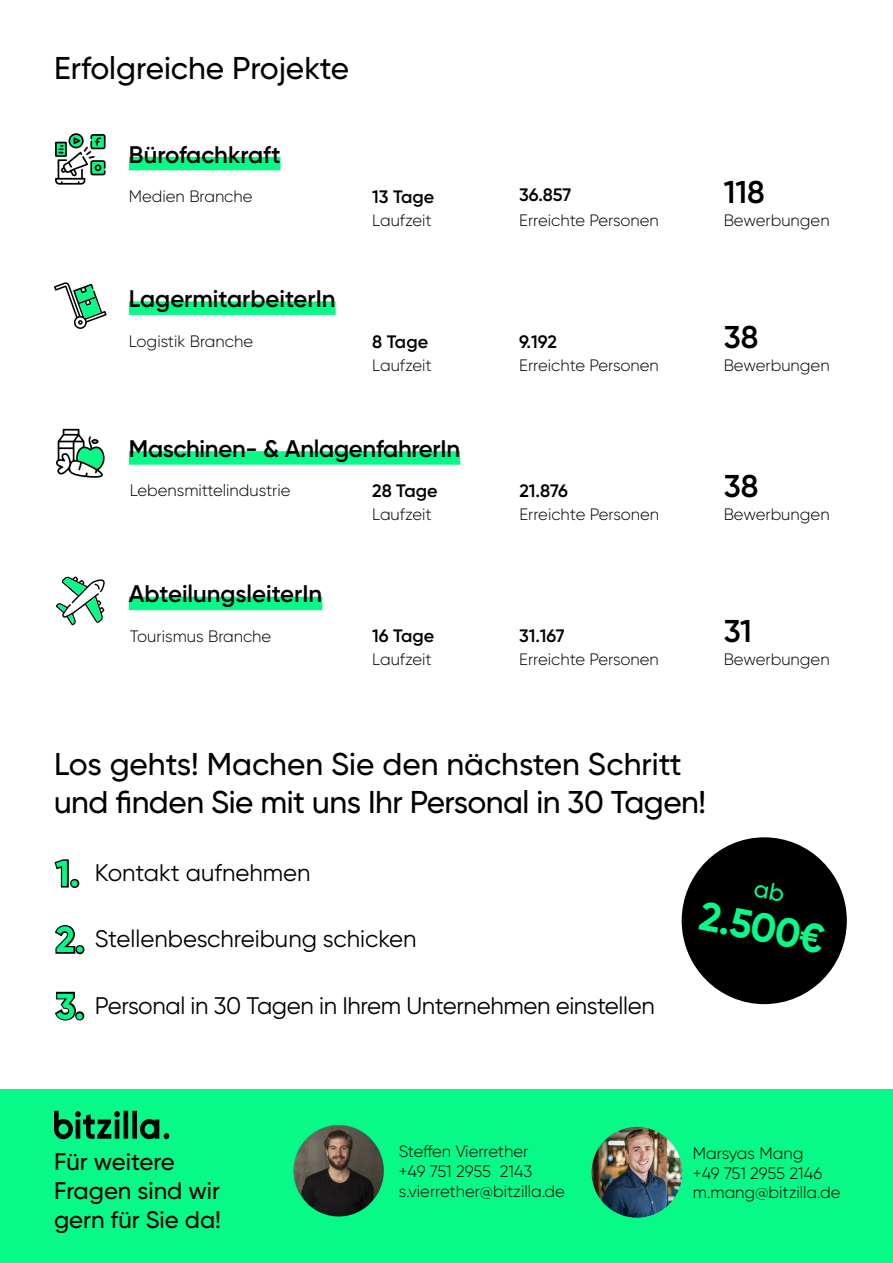
<style>
.page{position:relative;width:893px;height:1263px;background:#fff}
.page>*{position:absolute;margin:0;border:0;box-sizing:border-box;transform-origin:0 0}
.t1{font:700 40.5px "Gilroy";color:#08fa87}
.t2{font:500 31.5px/37.8px "Gilroy";letter-spacing:-.015em;color:#000}
.t3{font:600 31.5px "Gilroy";color:#000}
.t4{font:24px "Gilroy";letter-spacing:-.015em;color:#000}
.t5{font:600 24px "Gilroy";letter-spacing:-.005em;color:#000}
.t6{font:500 24px/28.8px "Gilroy";color:#000}
.t7{font:600 18px "Gilroy";letter-spacing:-.005em;color:#000}
.t8{font:300 16.5px/19.8px "Gilroy";color:#000}
.s1{font-weight:700;font-size:36px}
</style>
<div class="page">
<div style="left:0;top:1090px;width:893px;height:173px;background:#07f987"></div>
<svg style="left:54px;top:1111px;width:115px;height:28px"></svg>
<img style="left:293px;top:1125px;width:91px;height:92px">
<img style="left:592px;top:1127px;width:90px;height:91px;border-radius:45px">
<svg style="left:54px;top:282px;width:53px;height:47px"></svg>
<div style="left:129px;top:301px;width:207px;height:14px;background:#07f987"></div>
<svg style="left:55px;top:133px;width:51px;height:52px"></svg>
<div style="left:129px;top:157px;width:152px;height:13px;background:#07f987"></div>
<svg style="left:56px;top:429px;width:49px;height:49px"></svg>
<div style="left:129px;top:451px;width:331px;height:14px;background:#07f987"></div>
<svg style="left:56px;top:576px;width:49px;height:50px"></svg>
<div style="left:129px;top:597px;width:193px;height:13px;background:#07f987"></div>
<div style="left:682px;top:837px;width:165px;height:167px;background:#000;border-radius:50%"></div>
<h2 class="t2" style="left:54px;top:49px;width:297px">Erfolgreiche Projekte</h2>
<h3 class="t5" style="left:129px;top:139px;width:153px">Bürofachkraft</h3>
<p class="t8" style="left:129px;top:186px;width:125px">Medien Branche</p>
<p class="t7" style="left:372px;top:185px;width:64px">13 Tage</p>
<p class="t7" style="left:519px;top:184px;width:54px">36.857</p>
<h2 class="t3" style="left:724px;top:172px;width:43px">118</h2>
<h3 class="t5" style="left:129px;top:284px;width:208px">LagermitarbeiterIn</h3>
<p class="t8" style="left:372px;top:210px;width:61px">Laufzeit</p>
<p class="t8" style="left:519px;top:210px;width:141px">Erreichte Personen</p>
<p class="t8" style="left:724px;top:210px;width:107px">Bewerbungen</p>
<p class="t8" style="left:129px;top:331px;width:126px">Logistik Branche</p>
<p class="t7" style="left:372px;top:330px;width:57px">8 Tage</p>
<p class="t7" style="left:519px;top:330px;width:39px">9.192</p>
<h2 class="t3" style="left:724px;top:317px;width:36px">38</h2>
<p class="t8" style="left:372px;top:355px;width:61px">Laufzeit</p>
<p class="t8" style="left:519px;top:355px;width:141px">Erreichte Personen</p>
<p class="t8" style="left:724px;top:355px;width:107px">Bewerbungen</p>
<h3 class="t5" style="left:129px;top:434px;width:333px">Maschinen- &amp; AnlagenfahrerIn</h3>
<p class="t8" style="left:130px;top:480px;width:162px">Lebensmittelindustrie</p>
<p class="t7" style="left:372px;top:479px;width:67px">28 Tage</p>
<p class="t7" style="left:519px;top:479px;width:50px">21.876</p>
<h2 class="t3" style="left:724px;top:466px;width:36px">38</h2>
<p class="t8" style="left:372px;top:504px;width:61px">Laufzeit</p>
<p class="t8" style="left:519px;top:504px;width:141px">Erreichte Personen</p>
<p class="t8" style="left:724px;top:504px;width:107px">Bewerbungen</p>
<h3 class="t5" style="left:129px;top:579px;width:195px">AbteilungsleiterIn</h3>
<p class="t8" style="left:130px;top:626px;width:143px">Tourismus Branche</p>
<p class="t7" style="left:372px;top:625px;width:64px">16 Tage</p>
<p class="t7" style="left:519px;top:625px;width:47px">31.167</p>
<h2 class="t3" style="left:724px;top:612px;width:30px">31</h2>
<p class="t8" style="left:372px;top:649px;width:61px">Laufzeit</p>
<p class="t8" style="left:519px;top:649px;width:141px">Erreichte Personen</p>
<p class="t8" style="left:724px;top:649px;width:107px">Bewerbungen</p>
<h2 class="t2" style="left:54px;top:745px;width:654px">Los gehts! Machen Sie den nächsten Schritt und finden Sie mit uns Ihr Personal in 30 Tagen!</h2>
<h3 class="t4" style="left:56px;top:858px;width:256px"><span class="s1">1.</span> Kontakt aufnehmen</h3>
<h3 class="t4" style="left:56px;top:924px;width:362px"><span class="s1">2.</span> Stellenbeschreibung schicken</h3>
<h3 class="t4" style="left:56px;top:991px;width:600px"><span class="s1">3.</span> Personal in 30 Tagen in Ihrem Unternehmen einstellen</h3>
<h1 class="t1" style="left:705px;top:890px;width:128px;rotate:11deg">2.500€</h1>
<h3 class="t6" style="left:54px;top:1147px;width:169px">Für weitere<br>Fragen sind wir gern für Sie da!</h3>
<p class="t8" style="left:399px;top:1141px;width:168px">Steffen Vierrether<br>+49 751 2955 2143 s.vierrether@bitzilla.de</p>
<p class="t8" style="left:693px;top:1143px;width:149px">Marsyas Mang<br>+49 751 2955 2146 m.mang@bitzilla.de</p>
</div>
